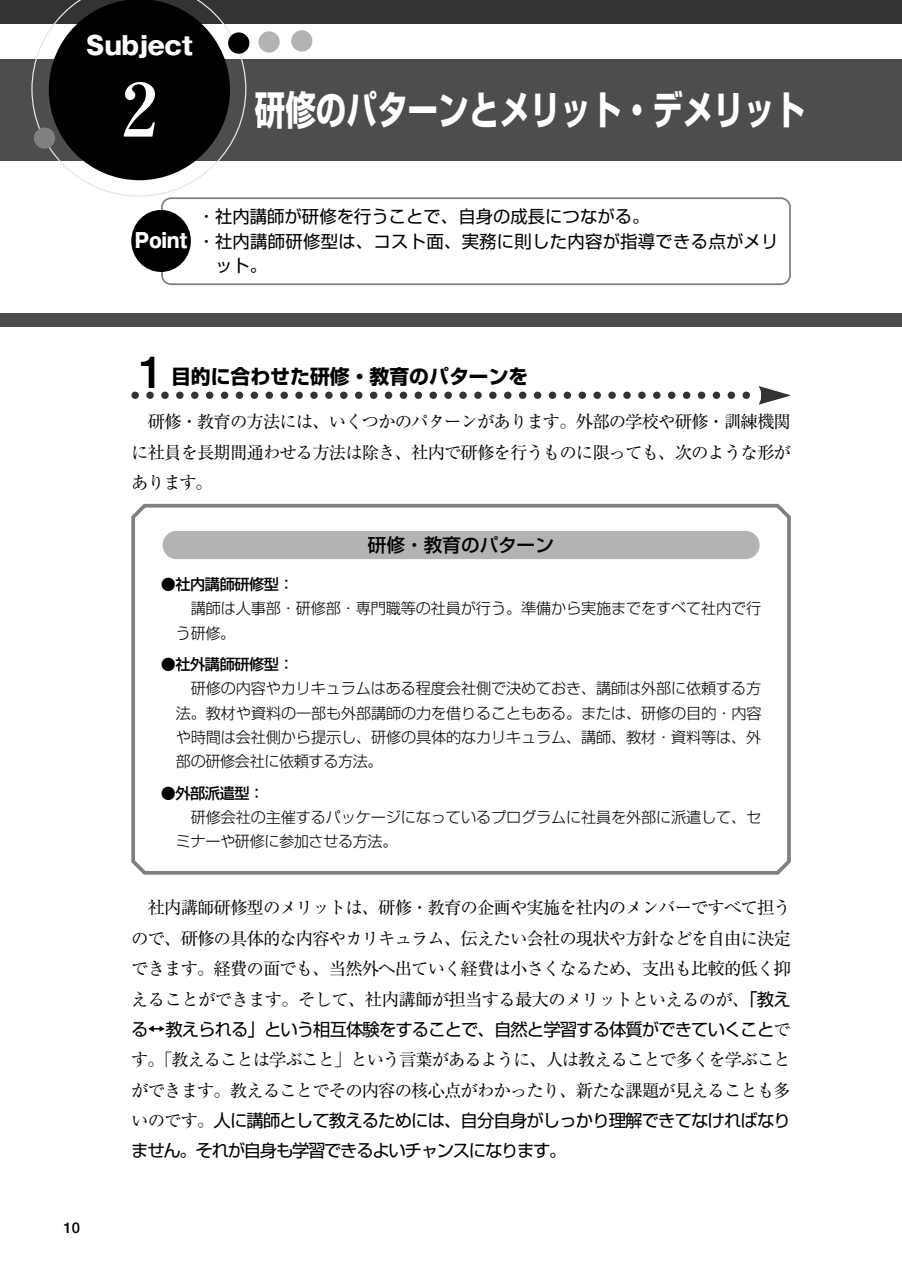
<style>
.page{position:relative;width:902px;height:1274px;background:#fff}
.page>*{position:absolute;margin:0;border:0;box-sizing:border-box;transform-origin:0 0}
.t1{font:700 44.62px "Futo Go B101";color:#000}
.t2{font:700 39.73px "Shin Go";color:#fff;scale:.77 1}
.t3{font:24.85px "Gothic MB101 hea";color:#fff}
.t4{font:700 19.78px "Shin Go";color:#000}
.t5{font:19.78px "Gothic MB101 hea";color:#fff;scale:.9 1}
.t6{font:500 18.55px "Shin Go";color:#000}
.t7{font:17.32px/30.4px "Ryumin";letter-spacing:-.05em;color:#000;text-align:justify}
.t8{font:17.32px/30.4px "Shin Go";letter-spacing:-.05em;color:#000}
.t9{font:17.32px "Shin Go";letter-spacing:.015em;color:#000}
.t10{font:17.32px "Shin Go";color:#000}
.t11{font:300 15.22px/24.2px "Shin Go";letter-spacing:-.015em;color:#000}
.t12{font:500 15.22px "Shin Go";letter-spacing:-.03em;color:#000}
.t13{font:700 14.88px "Futo Go B101";color:#000}
.s1{font-family:"Ryumin";font-size:74.38px}
.s2{font-family:"Shin Go"}
.s3{font-family:"Ryumin"}
</style>
<div class="page">
<svg style="left:148px;top:1026px;width:17px;height:6px"></svg>
<svg style="left:131px;top:503px;width:660px;height:372px"></svg>
<div style="left:162px;top:531px;width:597px;height:28px;background:#b3b3b3;border-radius:14px"></div>
<div style="left:0;top:0;width:901px;height:24px;background:#333"></div>
<div style="left:0;top:59px;width:901px;height:101px;background:#4d4d4d"></div>
<svg style="left:31px;top:0;width:215px;height:197px"></svg>
<div style="left:258px;top:31px;width:21px;height:22px;background:#b3b3b3;border-radius:50%"></div>
<div style="left:291px;top:30px;width:21px;height:22px;background:#b3b3b3;border-radius:50%"></div>
<div style="left:34px;top:127px;width:21px;height:22px;background:#808080;border-radius:50%"></div>
<div style="left:228px;top:32px;width:21px;height:22px;background:#000;border-radius:50%"></div>
<div style="left:0;top:314px;width:901px;height:13px;background:#4d4d4d"></div>
<svg style="left:135px;top:386px;width:655px;height:19px"></svg>
<div style="left:161px;top:197px;width:629px;height:88px;border:2px solid #808080;border-radius:9px"></div>
<div style="left:131px;top:210px;width:60px;height:62px;background:#000;border-radius:50%"></div>
<h3 class="t3" style="left:86px;top:36px;width:108px">Subject</h3>
<h2 class="t2" style="left:102px;top:95px;width:914px"><span class="s1">２</span> 研修のパターンとメリット・デメリット</h2>
<p class="t5" style="left:135px;top:234px;width:60px">Point</p>
<p class="t10" style="left:198px;top:210px;width:453px">・社内講師が研修を行うことで、自身の成長につながる。</p>
<p class="t9" style="left:198px;top:235px;width:582px">・社内講師研修型は、コスト面、実務に則した内容が指導できる点がメリ</p>
<p class="t8" style="left:215px;top:253px;width:54px">ット。</p>
<h1 class="t1" style="left:139px;top:354px;width:26px">1</h1>
<p class="t4" style="left:171px;top:369px;width:359px">目的に合わせた研修・教育のパターンを</p>
<p class="t7" style="left:131px;top:409px;width:660px;text-indent:16px">研修・教育の方法には、いくつかのパターンがあります。外部の学校や研修・訓練機関に社員を長期間通わせる方法は除き、社内で研修を行うものに限っても、次のような形があります。</p>
<p class="t6" style="left:368px;top:538px;width:188px">研修・教育のパターン</p>
<p class="t12" style="left:161px;top:579px;width:135px">●社内講師研修型：</p>
<p class="t11" style="left:176px;top:599px;width:586px;text-indent:15px">講師は人事部・研修部・専門職等の社員が行う。準備から実施までをすべて社内で行う研修。</p>
<p class="t12" style="left:161px;top:659px;width:135px">●社外講師研修型：</p>
<p class="t11" style="left:176px;top:679px;width:587px;text-align:justify;text-indent:15px">研修の内容やカリキュラムはある程度会社側で決めておき、講師は外部に依頼する方法。教材や資料の一部も外部講師の力を借りることもある。または、研修の目的・内容や時間は会社側から提示し、研修の具体的なカリキュラム、講師、教材・資料等は、外部の研修会社に依頼する方法。</p>
<p class="t12" style="left:161px;top:787px;width:105px">●外部派遣型：</p>
<p class="t11" style="left:176px;top:807px;width:587px;text-indent:15px">研修会社の主催するパッケージになっているプログラムに社員を外部に派遣して、セミナーや研修に参加させる方法。</p>
<p class="t13" style="left:64px;top:1221px;width:18px">10</p>
<p class="t7" style="left:131px;top:895px;width:661px;text-indent:16px">社内講師研修型のメリットは、研修・教育の企画や実施を社内のメンバーですべて担うので、研修の具体的な内容やカリキュラム、伝えたい会社の現状や方針などを自由に決定できます。経費の面でも、当然外へ出ていく経費は小さくなるため、支出も比較的低く抑えることができます。そして、社内講師が担当する最大のメリットといえるのが、<span class="s2">「教え</span></p>
<p class="t8" style="left:131px;top:1016px;width:661px">る 教えられる」という相互体験をすることで、自然と学習する体質ができていくこと<span class="s3">で</span></p>
<p class="t7" style="left:131px;top:1047px;width:661px">す。「教えることは学ぶこと」という言葉があるように、人は教えることで多くを学ぶことができます。教えることでその内容の核心点がわかったり、新たな課題が見えることも多</p>
<p class="t8" style="left:131px;top:1107px;width:660px"><span class="s3">いのです。</span>人に講師として教えるためには、自分自身がしっかり理解できてなければなりません。それが自身も学習できるよいチャンスになります。</p>
</div>
